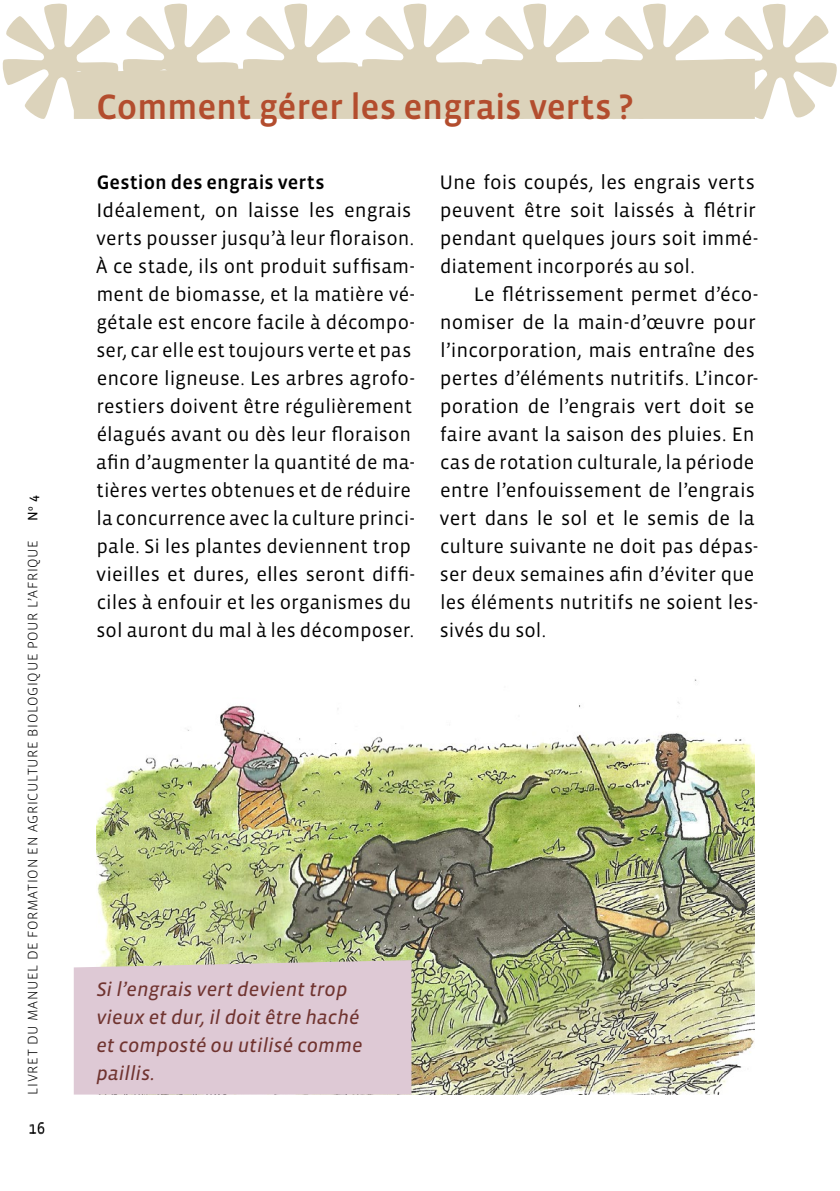
<style>
.page{position:relative;width:840px;height:1191px;background:#fff}
.page>*{position:absolute;margin:0;border:0;box-sizing:border-box;transform-origin:0 0}
.t1{font:500 36px "Vista Sans OT";letter-spacing:-.01em;color:#b34d2e}
.t2{font:20px/28px "Vista Sans OT";letter-spacing:.005em;color:#000}
.t3{font:italic 20px/28px "Vista Sans OT";color:#703430}
.t4{font:500 20px "Vista Sans OT";letter-spacing:.005em;color:#000}
.t5{font:300 16px "Vista Sans OT";color:#000}
.t6{font:300 14px "Vista Sans OT";letter-spacing:.05em;color:#000}
.t7{font:14px "Vista Sans OT";color:#000}
</style>
<div class="page">
<svg style="left:2px;top:3px;width:835px;height:116px"></svg>
<div style="left:74px;top:59px;width:680px;height:60px;background:#dcd3bb"></div>
<img style="left:96px;top:679px;width:658px;height:415px">
<div style="left:74px;top:960px;width:337px;height:134px;background:#dec9d5"></div>
<p class="t7" style="left:26px;top:521px;width:27px;rotate:-90deg">N<sup>o</sup> 4</p>
<p class="t6" style="left:26px;top:1094px;width:556px;rotate:-90deg">LIVRET DU MANUEL DE FORMATION EN AGRICULTURE BIOLOGIQUE POUR L’AFRIQUE</p>
<p class="t5" style="left:28px;top:1120px;width:18px">16</p>
<h1 class="t1" style="left:96px;top:88px;width:538px">Comment gérer les engrais verts ?</h1>
<p class="t4" style="left:97px;top:171px;width:229px">Gestion des engrais verts</p>
<p class="t2" style="left:96px;top:196px;width:320px">Idéalement, on laisse les engrais verts pousser jusqu’à leur floraison.<br>À ce stade, ils ont produit suffisam&shy;ment de biomasse, et la matière vé&shy;gétale est encore facile à décompo&shy;ser, car elle est toujours verte et pas encore ligneuse. Les arbres agrofo&shy;restiers doivent être régulièrement élagués avant ou dès leur floraison afin d’augmenter la quantité de ma&shy;tières vertes obtenues et de réduire la concurrence avec la culture princi&shy;pale. Si les plantes deviennent trop vieilles et dures, elles seront diffi&shy;ciles à enfouir et les organismes du sol auront du mal à les décomposer.</p>
<p class="t2" style="left:439px;top:168px;width:320px">Une fois coupés, les engrais verts peuvent être soit laissés à flétrir pendant quelques jours soit immé&shy;diatement incorporés au sol.</p>
<p class="t2" style="left:439px;top:280px;width:320px;text-indent:34px">Le flétrissement permet d’éco&shy;nomiser de la main-d’œuvre pour l’incorporation, mais entraîne des pertes d’éléments nutritifs. L’incor&shy;poration de l’engrais vert doit se faire avant la saison des pluies. En cas de rotation culturale, la période entre l’enfouissement de l’engrais vert dans le sol et le semis de la culture suivante ne doit pas dépas&shy;ser deux semaines afin d’éviter que les éléments nutritifs ne soient les&shy;sivés du sol.</p>
<p class="t3" style="left:96px;top:975px;width:267px">Si l’engrais vert devient trop vieux et dur, il doit être haché et composté ou utilisé comme paillis.</p>
</div>
